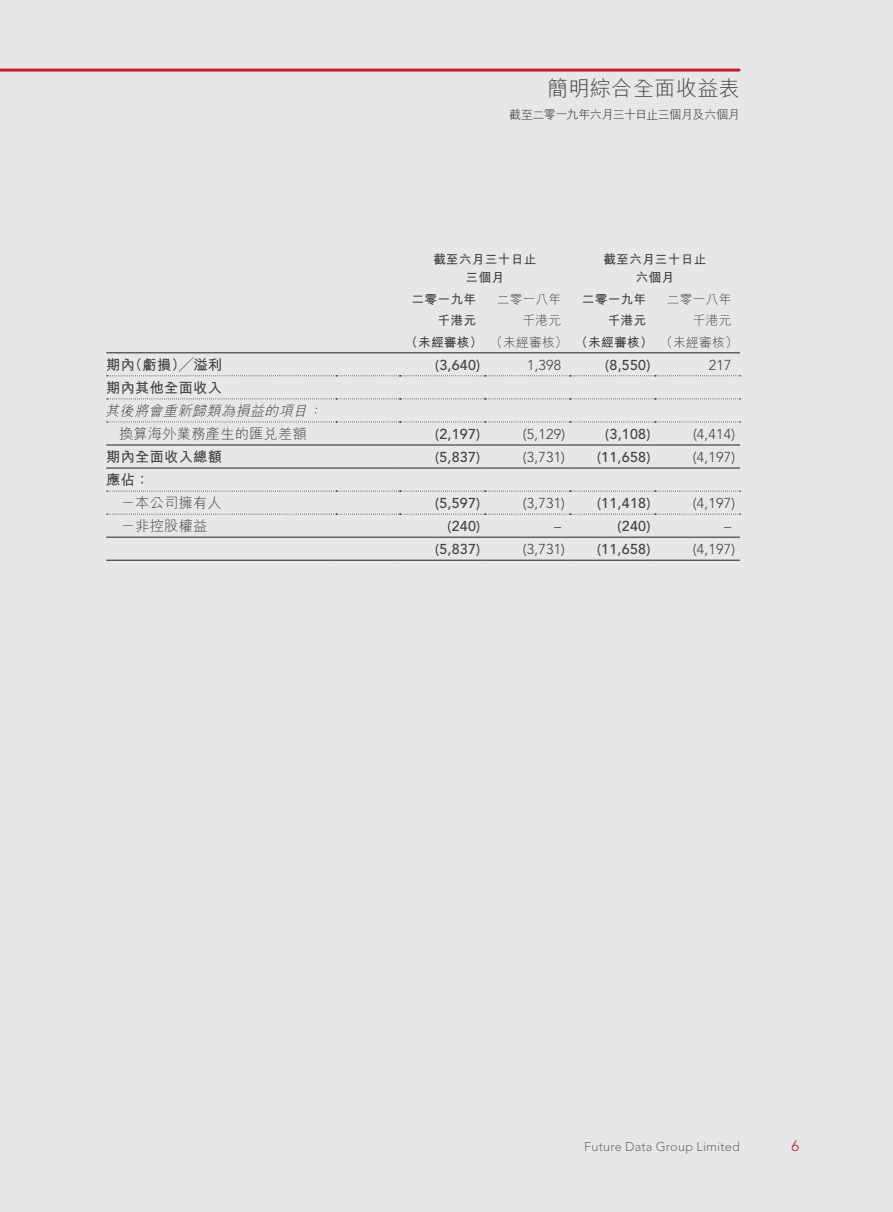
<style>
.page{position:relative;width:893px;height:1212px;background:#e6e7e8}
.page>*{position:absolute;margin:0;border:0;box-sizing:border-box;transform-origin:0 0}
.t1{font:300 21.15px "M Hei HK";letter-spacing:.015em;color:#404042}
.t2{font:300 15px "Avenir LT Std";color:#c41f2f}
.t3{font:500 14.25px "Avenir LT Std";letter-spacing:.015em;color:#404042}
.t4{font:300 14.25px "Avenir LT Std";letter-spacing:.015em;color:#404042}
.t5{font:700 14.25px/23.1px "M Hei HK";letter-spacing:.015em;color:#404042}
.t6{font:300 14.25px "M Hei HK";letter-spacing:.015em;color:#404042}
.t7{font:italic 300 14.25px "M Hei HK";color:#404042}
.t8{font:700 12.75px/18px "M Hei HK";letter-spacing:.015em;color:#404042;text-align:center}
.t9{font:300 12.75px "Avenir LT Std";letter-spacing:.015em;color:#6d6e71}
.t10{font:300 12.75px "M Hei HK";letter-spacing:.015em;color:#404042}
.t11{font:300 12px "M Hei HK";letter-spacing:-.05em;color:#221e1f}
.s1{font-weight:300}
</style>
<div class="page">
<hr style="left:0;top:69px;width:739px;height:3px;background:#c41f2f">
<svg style="left:107px;top:375px;width:634px;height:1px"></svg>
<svg style="left:107px;top:399px;width:634px;height:1px"></svg>
<svg style="left:107px;top:422px;width:634px;height:1px"></svg>
<svg style="left:107px;top:491px;width:634px;height:1px"></svg>
<svg style="left:107px;top:514px;width:634px;height:1px"></svg>
<hr style="left:106px;top:352px;width:230px;height:1px;background:#221e1f">
<hr style="left:336px;top:352px;width:64px;height:1px;background:#221e1f">
<hr style="left:400px;top:352px;width:85px;height:1px;background:#221e1f">
<hr style="left:485px;top:352px;width:85px;height:1px;background:#221e1f">
<hr style="left:570px;top:352px;width:85px;height:1px;background:#221e1f">
<hr style="left:655px;top:352px;width:85px;height:1px;background:#221e1f">
<hr style="left:106px;top:445px;width:230px;height:1px;background:#221e1f">
<hr style="left:336px;top:445px;width:64px;height:1px;background:#221e1f">
<hr style="left:400px;top:445px;width:85px;height:1px;background:#221e1f">
<hr style="left:485px;top:445px;width:85px;height:1px;background:#221e1f">
<hr style="left:570px;top:445px;width:85px;height:1px;background:#221e1f">
<hr style="left:655px;top:445px;width:85px;height:1px;background:#221e1f">
<hr style="left:106px;top:468px;width:230px;height:1px;background:#221e1f">
<hr style="left:336px;top:468px;width:64px;height:1px;background:#221e1f">
<hr style="left:400px;top:468px;width:85px;height:1px;background:#221e1f">
<hr style="left:485px;top:468px;width:85px;height:1px;background:#221e1f">
<hr style="left:570px;top:468px;width:85px;height:1px;background:#221e1f">
<hr style="left:655px;top:468px;width:85px;height:1px;background:#221e1f">
<hr style="left:106px;top:537px;width:230px;height:1px;background:#221e1f">
<hr style="left:336px;top:537px;width:64px;height:1px;background:#221e1f">
<hr style="left:400px;top:537px;width:85px;height:1px;background:#221e1f">
<hr style="left:485px;top:537px;width:85px;height:1px;background:#221e1f">
<hr style="left:570px;top:537px;width:85px;height:1px;background:#221e1f">
<hr style="left:655px;top:537px;width:85px;height:1px;background:#221e1f">
<hr style="left:106px;top:560px;width:230px;height:1px;background:#221e1f">
<hr style="left:336px;top:560px;width:64px;height:1px;background:#221e1f">
<hr style="left:400px;top:560px;width:85px;height:1px;background:#221e1f">
<hr style="left:485px;top:560px;width:85px;height:1px;background:#221e1f">
<hr style="left:570px;top:560px;width:85px;height:1px;background:#221e1f">
<hr style="left:655px;top:560px;width:85px;height:1px;background:#221e1f">
<h1 class="t1" style="left:547px;top:73px;width:194px">簡明綜合全面收益表</h1>
<p class="t11" style="left:509px;top:106px;width:232px">截至二零一九年六月三十日止三個月及六個月</p>
<p class="t8" style="left:433px;top:250px;width:105px">截至六月三十日止三個月</p>
<p class="t8" style="left:603px;top:250px;width:105px">截至六月三十日止六個月</p>
<p class="t10" style="left:667px;top:290px;width:66px">二零一八年</p>
<p class="t10" style="left:497px;top:290px;width:66px">二零一八年</p>
<p class="t8" style="left:412px;top:289px;width:66px">二零一九年</p>
<p class="t8" style="left:582px;top:289px;width:66px">二零一九年</p>
<p class="t5" style="left:128px;top:352px;width:96px">（虧損）╱溢利</p>
<p class="t5" style="left:106px;top:352px;width:117px">期內<br>期內其他全面收入</p>
<p class="t10" style="left:523px;top:312px;width:40px">千港元</p>
<p class="t10" style="left:693px;top:312px;width:40px">千港元</p>
<p class="t8" style="left:405px;top:309px;width:334px;line-height:21.5px;text-align:left;text-indent:32px">千港元<br>（未經審核）<span class="s1">（未經審核）</span>（未經審核）<span class="s1">（未經審核(</span></p>
<p class="t4" style="left:709px;top:356px;width:24px">217</p>
<p class="t8" style="left:608px;top:311px;width:40px">千港元</p>
<p class="t3" style="left:435px;top:357px;width:47px">)3,640(</p>
<p class="t3" style="left:605px;top:357px;width:47px">)8,550(</p>
<p class="t4" style="left:527px;top:356px;width:36px">1,398</p>
<p class="t7" style="left:105px;top:401px;width:208px">其後將會重新歸類為損益的項目</p>
<p class="t7" style="left:308px;top:401px;width:20px">：</p>
<p class="t6" style="left:119px;top:424px;width:189px">換算海外業務產生的匯兌差額</p>
<p class="t3" style="left:435px;top:426px;width:47px">)2,197(</p>
<p class="t4" style="left:523px;top:426px;width:44px">)5,129(</p>
<p class="t3" style="left:605px;top:426px;width:47px">)3,108(</p>
<p class="t4" style="left:693px;top:426px;width:44px">)4,414(</p>
<p class="t5" style="left:106px;top:444px;width:117px">期內全面收入總額應佔：</p>
<p class="t3" style="left:435px;top:449px;width:47px">)5,837(</p>
<p class="t4" style="left:523px;top:449px;width:44px">)3,731(</p>
<p class="t3" style="left:597px;top:449px;width:55px">)11,658(</p>
<p class="t4" style="left:693px;top:449px;width:44px">)4,197(</p>
<p class="t6" style="left:121px;top:493px;width:103px">－本公司擁有人</p>
<p class="t3" style="left:435px;top:495px;width:47px">)5,597(</p>
<p class="t4" style="left:523px;top:495px;width:44px">)3,731(</p>
<p class="t3" style="left:597px;top:495px;width:55px">)11,418(</p>
<p class="t4" style="left:693px;top:495px;width:44px">)4,197(</p>
<p class="t6" style="left:121px;top:516px;width:88px">－非控股權益</p>
<p class="t3" style="left:448px;top:518px;width:34px">)240(</p>
<p class="t4" style="left:554px;top:518px;width:9px">–</p>
<p class="t3" style="left:618px;top:518px;width:34px">)240(</p>
<p class="t4" style="left:724px;top:518px;width:9px">–</p>
<p class="t3" style="left:435px;top:541px;width:47px">)5,837(</p>
<p class="t4" style="left:523px;top:541px;width:44px">)3,731(</p>
<p class="t3" style="left:597px;top:541px;width:55px">)11,658(</p>
<p class="t4" style="left:693px;top:541px;width:44px">)4,197(</p>
<p class="t9" style="left:584px;top:1139px;width:157px">Future Data Group Limited</p>
<p class="t2" style="left:792px;top:1137px;width:9px">6</p>
</div>
